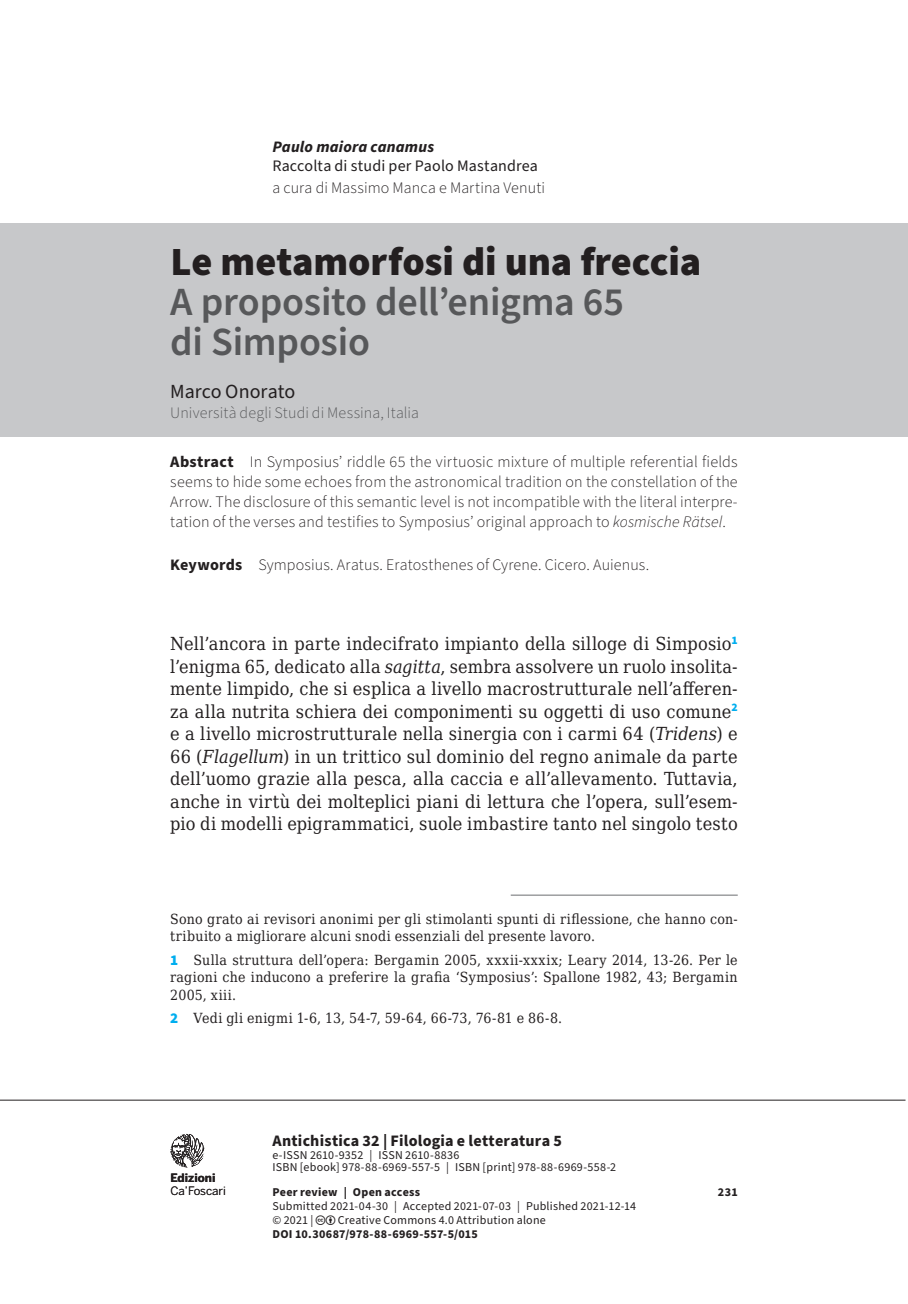
<style>
.page{position:relative;width:908px;height:1304px;background:#fff}
.page>*{position:absolute;margin:0;border:0;box-sizing:border-box;transform-origin:0 0}
.t1{font:600 40px/40px "Source Sans Pro";letter-spacing:-.005em;color:#57585a}
.t2{font:900 40px "Source Sans Pro";color:#231f20}
.t3{font:20px "Source Sans Pro";color:#231f20}
.t4{font:18px/22.4px "DejaVu Serif Condensed";letter-spacing:.01em;color:#231f20;text-align:justify}
.t5{font:300 16px/20px "Source Sans Pro";letter-spacing:.01em;color:#231f20;text-align:justify}
.t6{font:700 16px "Source Sans Pro";letter-spacing:.015em;color:#231f20}
.t7{font:300 16px "Source Sans Pro";letter-spacing:.01em;color:#57585a}
.t8{font:16px "Source Sans Pro";letter-spacing:.01em;color:#231f20}
.t9{font:italic 700 16px "Source Sans Pro";letter-spacing:.01em;color:#231f20}
.t10{font:14px/17.6px "DejaVu Serif Condensed";letter-spacing:.02em;color:#231f20}
.t11{font:12px/12.4px "Source Sans Pro";letter-spacing:.02em;color:#231f20}
.t12{font:700 12px "Source Sans Pro";letter-spacing:.025em;color:#231f20}
.t13{font:11.6px "Benton Sans";letter-spacing:-.01em;color:#231f20}
.t14{font:700 11.6px "Benton Sans";color:#231f20}
.s1{font-weight:700}
.s2{font-style:italic}
.s3{font-family:"Source Sans Pro";font-weight:900;font-size:15px;color:#00aeef}
</style>
<div class="page">
<hr style="left:0;top:1100px;width:905px;height:1px;background:#231f20">
<svg style="left:170px;top:1134px;width:34px;height:33px"></svg>
<div style="left:0;top:223px;width:907px;height:214px;background:#c7c8ca"></div>
<hr style="left:510px;top:895px;width:227px;height:1px;background:#6c6d70">
<p class="t9" style="left:272px;top:136px;width:163px">Paulo maiora canamus</p>
<p class="t8" style="left:272px;top:155px;width:267px">Raccolta di studi per Paolo Mastandrea</p>
<p class="t5" style="left:272px;top:178px;width:274px">a cura di Massimo Manca e Martina Venuti</p>
<h1 class="t2" style="left:170px;top:234px;width:532px">Le metamorfosi di una freccia</h1>
<h1 class="t1" style="left:170px;top:283px;width:455px">A proposito dell’enigma 65 di Simposio</h1>
<p class="t3" style="left:170px;top:378px;width:127px">Marco Onorato</p>
<p class="t7" style="left:170px;top:402px;width:250px">Università degli Studi di Messina, Italia</p>
<p class="t5" style="left:170px;top:452px;width:568px"><span class="s1">Abstract</span> In Symposius’ riddle 65 the virtuosic mixture of multiple referential fields seems to hide some echoes from the astronomical tradition on the constellation of the Arrow. The disclosure of this semantic level is not incompatible with the literal interpre&shy;tation of the verses and testifies to Symposius’ original approach to <span class="s2">kosmische Rätsel</span>.</p>
<p class="t5" style="left:170px;top:555px;width:480px"><span class="s1">Keywords</span> Symposius. Aratus. Eratosthenes of Cyrene. Cicero. Auienus.</p>
<p class="t4" style="left:170px;top:632px;width:568px">Nell’ancora in parte indecifrato impianto della silloge di Simposio<sup>1 </sup>l’enigma 65, dedicato alla <span class="s2">sagitta</span>, sembra assolvere un ruolo insolita&shy;mente limpido, che si esplica a livello macrostrutturale nell’afferen&shy;za alla nutrita schiera dei componimenti su oggetti di uso comune<sup>2 </sup>e a livello microstrutturale nella sinergia con i carmi 64 (<span class="s2">Tridens</span>) e 66 (<span class="s2">Flagellum</span>) in un trittico sul dominio del regno animale da parte dell’uomo grazie alla pesca, alla caccia e all’allevamento. Tuttavia, anche in virtù dei molteplici piani di lettura che l’opera, sull’esem&shy;pio di modelli epigrammatici, suole imbastire tanto nel singolo testo</p>
<p class="t10" style="left:170px;top:910px;width:568px">Sono grato ai revisori anonimi per gli stimolanti spunti di riflessione, che hanno con&shy;tribuito a migliorare alcuni snodi essenziali del presente lavoro.</p>
<p class="t10" style="left:170px;top:950px;width:568px;text-align:justify"><span class="s3">1</span> Sulla struttura dell’opera: Bergamin 2005, xxxii-xxxix; Leary 2014, 13-26. Per le ragioni che inducono a preferire la grafia ‘Symposius’: Spallone 1982, 43; Bergamin 2005, xiii.</p>
<p class="t10" style="left:170px;top:1009px;width:393px"><span class="s3">2</span> Vedi gli enigmi 1-6, 13, 54-7, 59-64, 66-73, 76-81 e 86-8.</p>
<p class="t14" style="left:170px;top:1171px;width:47px">Edizioni</p>
<p class="t13" style="left:170px;top:1183px;width:57px">Ca’Foscari</p>
<p class="t6" style="left:272px;top:1130px;width:291px">Antichistica 32 | Filologia e letteratura 5</p>
<p class="t11" style="left:272px;top:1149px;width:345px">e-ISSN 2610-9352 | ISSN 2610-8836<br>ISBN [ebook] 978-88-6969-557-5 | ISBN [print] 978-88-6969-558-2</p>
<p class="t12" style="left:272px;top:1184px;width:149px">Peer review | Open access</p>
<p class="t12" style="left:717px;top:1184px;width:21px">231</p>
<p class="t11" style="left:272px;top:1199px;width:365px;line-height:14.2px">Submitted 2021-04-30 | Accepted 2021-07-03 | Published 2021-12-14 © 2021 |</p>
<p class="t11" style="left:337px;top:1214px;width:209px">Creative Commons 4.0 Attribution alone</p>
<p class="t12" style="left:272px;top:1226px;width:207px">DOI 10.30687/978-88-6969-557-5/015</p>
</div>
